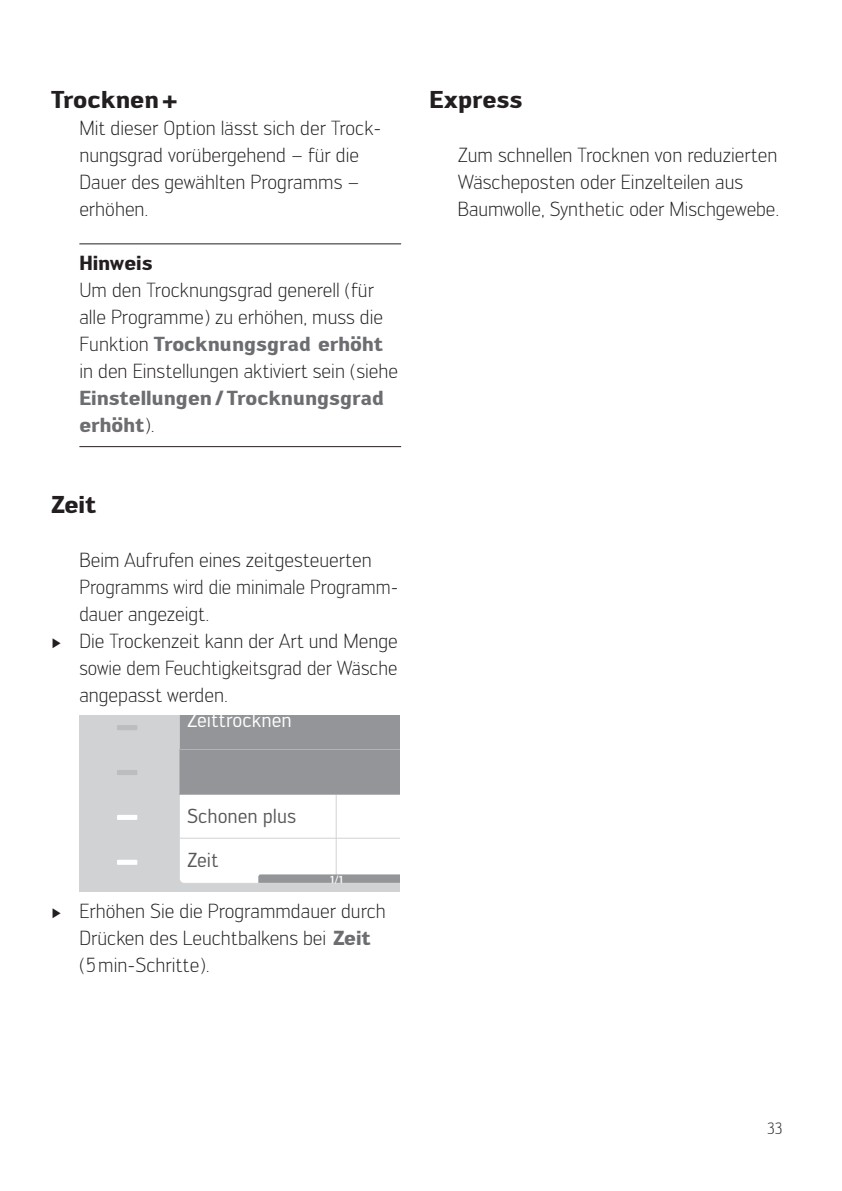
<style>
.page{position:relative;width:842px;height:1191px;background:#fff}
.page>*{position:absolute;margin:0;border:0;box-sizing:border-box;transform-origin:0 0}
.t1{font:700 24px "Engel";color:#231f20}
.t2{font:300 20px/27px "Engel";color:#231f20}
.t3{font:700 20px/27px "Engel";color:#6c6d70}
.t4{font:20px "Engel";color:#57585a}
.t5{font:20px "Engel";color:#fff}
.t6{font:700 20px "Engel";color:#231f20}
.t7{font:300 16px "Engel";color:#231f20}
.t8{font:600 11px "Myriad Pro";color:#fff}
.s1{font-weight:700;color:#6c6d70}
.s2{font-weight:300;color:#231f20}
.s3{font-family:"Century";font-weight:400;font-size:14px}
</style>
<div class="page">
<hr style="left:79px;top:243px;width:322px;height:1px;background:#231f20">
<hr style="left:79px;top:446px;width:322px;height:1px;background:#231f20">
<div style="left:79px;top:715px;width:321px;height:176px;background:#d1d2d4"></div>
<div style="left:117px;top:725px;width:20px;height:5px;background:#bcbdc0"></div>
<div style="left:117px;top:770px;width:20px;height:5px;background:#bcbdc0"></div>
<div style="left:117px;top:815px;width:20px;height:5px;background:#fff"></div>
<div style="left:117px;top:859px;width:20px;height:6px;background:#fff"></div>
<div style="left:176px;top:715px;width:224px;height:172px;background:#d1d2d4"></div>
<svg style="left:179px;top:715px;width:221px;height:168px"></svg>
<p class="t1" style="left:51px;top:85px;width:129px">Trocknen +</p>
<p class="t2" style="left:79px;top:114px;width:304px">Mit dieser Option lässt sich der Trock&shy;nungsgrad vorübergehend – für die<br>Dauer des gewählten Programms – erhöhen.</p>
<p class="t6" style="left:79px;top:251px;width:75px">Hinweis</p>
<p class="t2" style="left:79px;top:276px;width:320px">Um den Trocknungsgrad generell (für alle Programme) zu erhöhen, muss die Funktion <span class="s1">Trocknungsgrad erhöht </span>in den Einstellungen aktiviert sein (siehe</p>
<p class="t3" style="left:79px;top:384px;width:306px">Einstellungen / Trocknungsgrad erhöht<span class="s2">).</span></p>
<p class="t1" style="left:51px;top:490px;width:47px">Zeit</p>
<p class="t2" style="left:79px;top:546px;width:294px">Beim Aufrufen eines zeitgesteuerten</p>
<p class="t2" style="left:79px;top:573px;width:321px">Programms wird die minimale Programm-</p>
<p class="t2" style="left:79px;top:600px;width:131px">dauer angezeigt.</p>
<p class="t2" style="left:51px;top:627px;width:348px"><span class="s3">►</span> Die Trockenzeit kann der Art und Menge</p>
<p class="t2" style="left:79px;top:654px;width:320px">sowie dem Feuchtigkeitsgrad der Wäsche</p>
<p class="t2" style="left:79px;top:681px;width:150px">angepasst werden.</p>
<p class="t5" style="left:187px;top:708px;width:106px">Zeittrocknen</p>
<p class="t4" style="left:187px;top:804px;width:111px">Schonen plus</p>
<p class="t4" style="left:187px;top:848px;width:33px">Zeit</p>
<p class="t8" style="left:330px;top:871px;width:16px">1/1</p>
<p class="t2" style="left:79px;top:897px;width:308px;text-indent:-28px"><span class="s3">►</span> Erhöhen Sie die Programmdauer durch<br>Drücken des Leuchtbalkens bei <span class="s1">Zeit </span>(5 min-Schritte).</p>
<p class="t1" style="left:429px;top:85px;width:95px">Express</p>
<p class="t2" style="left:458px;top:141px;width:323px">Zum schnellen Trocknen von reduzierten<br>Wäscheposten oder Einzelteilen aus<br>Baumwolle, Synthetic oder Mischgewebe.</p>
<p class="t7" style="left:767px;top:1119px;width:17px">33</p>
</div>
